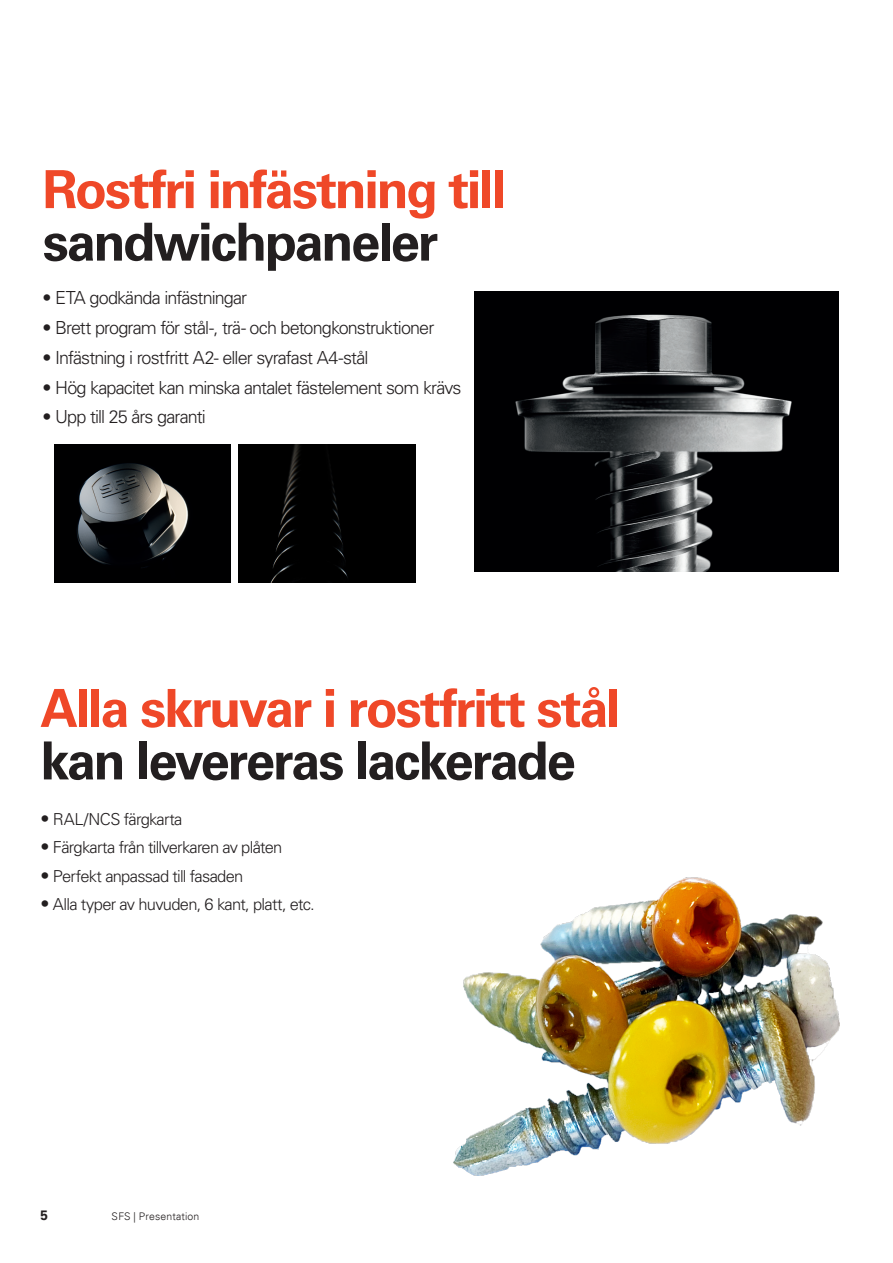
<style>
.page{position:relative;width:893px;height:1263px;background:#fff}
.page>*{position:absolute;margin:0;border:0;box-sizing:border-box;transform-origin:0 0}
.Rubriktitel_schwarz{font:700 52.5px "Univers LT Std";letter-spacing:-.045em;color:#ef4828}
.Rubriktitel_schwarz-2{font:700 52.5px "Univers LT Std";letter-spacing:-.04em;color:#231f20}
.t1{font:300 18px "Univers LT Std";letter-spacing:-.05em;color:#231f20}
.t2{font:300 16.5px "Univers LT Std";letter-spacing:-.045em;color:#231f20}
.A4_Subtitle_scrollin{font:700 13.5px "Univers";color:#231f20}
.t3{font:300 10.5px "Univers";letter-spacing:.015em;color:#231f20}
.s1{font-size:18px}
</style>
<div class="page">
<img style="left:475px;top:291px;width:364px;height:280px">
<img style="left:54px;top:444px;width:177px;height:138px">
<div style="left:239px;top:444px;width:177px;height:138px;background:#000"></div>
<img style="left:453px;top:877px;width:386px;height:298px">
<p class="Rubriktitel_schwarz" style="left:43px;top:159px;width:465px">Rostfri infästning till</p>
<p class="Rubriktitel_schwarz-2" style="left:43px;top:211px;width:397px">sandwichpaneler</p>
<p class="t1" style="left:43px;top:287px;width:206px">• ETA godkända infästningar</p>
<p class="t1" style="left:43px;top:317px;width:393px">• Brett program för stål-, trä- och betongkonstruktioner</p>
<p class="t1" style="left:43px;top:347px;width:327px">• Infästning i rostfritt A2- eller syrafast A4-stål</p>
<p class="t1" style="left:43px;top:376px;width:420px">• Hög kapacitet kan minska antalet fästelement som krävs</p>
<p class="t1" style="left:43px;top:406px;width:165px">• Upp till 25 års garanti</p>
<p class="Rubriktitel_schwarz" style="left:40px;top:678px;width:582px">Alla skruvar i rostfritt stål</p>
<p class="Rubriktitel_schwarz-2" style="left:40px;top:730px;width:537px">kan levereras lackerade</p>
<p class="t2" style="left:40px;top:809px;width:144px"><span class="s1">•</span> RAL/NCS färgkarta</p>
<p class="t2" style="left:40px;top:837px;width:243px"><span class="s1">•</span> Färgkarta från tillverkaren av plåten</p>
<p class="t2" style="left:40px;top:866px;width:204px"><span class="s1">•</span> Perfekt anpassad till fasaden</p>
<p class="t2" style="left:40px;top:894px;width:276px"><span class="s1">•</span> Alla typer av huvuden, 6 kant, platt, etc.</p>
<p class="A4_Subtitle_scrollin" style="left:40px;top:1208px;width:9px">5</p>
<p class="t3" style="left:112px;top:1210px;width:89px">SFS | Presentation</p>
</div>
